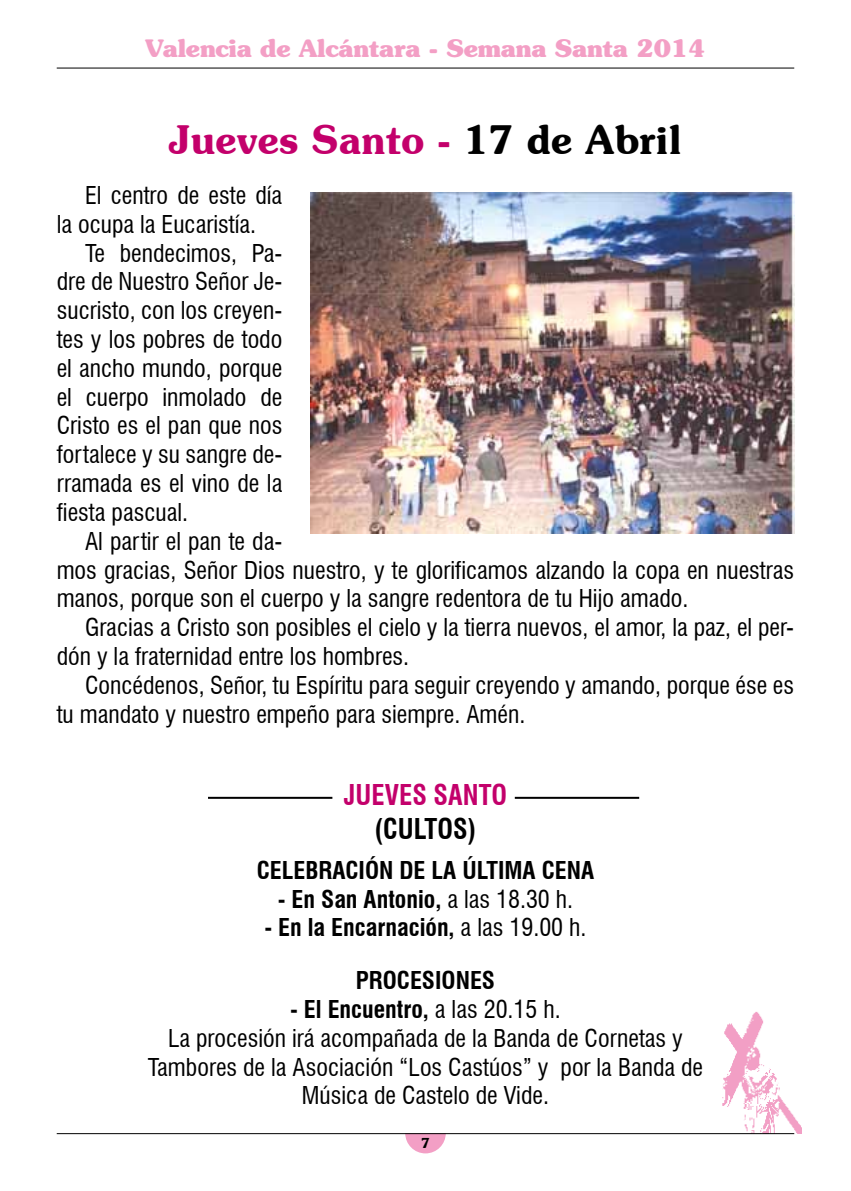
<style>
.page{position:relative;width:851px;height:1191px;background:#fff}
.page>*{position:absolute;margin:0;border:0;box-sizing:border-box;transform-origin:0 0}
.t1{font:600 40px "Souvenir IT Cby BT";color:#c3006b}
.t2{font:700 condensed 28px "Swiss 721 BT";color:#c3006b;scale:.95 1}
.t3{font:700 condensed 28px "Swiss 721 BT";color:#000;scale:.95 1}
.t4{font:condensed 24px/28.8px "Swiss 721 BT";color:#000}
.t5{font:700 condensed 24px "Swiss 721 BT";color:#000}
.t6{font:700 24px "Souvenir";color:#f39fc5}
.t7{font:600 14px "Souvenir IT Cby BT";color:#000}
.s1{color:#000}
.s2{font-weight:400}
.s3{font-weight:700}
</style>
<div class="page">
<img style="left:722px;top:1011px;width:79px;height:122px">
<hr style="left:57px;top:68px;width:737px;height:1px;background:#000">
<svg style="left:405px;top:1134px;width:40px;height:19px"></svg>
<hr style="left:57px;top:1133px;width:737px;height:1px;background:#000">
<hr style="left:208px;top:797px;width:124px;height:2px;background:#000">
<hr style="left:514px;top:797px;width:125px;height:2px;background:#000">
<img style="left:311px;top:192px;width:483px;height:341px">
<p class="t6" style="left:145px;top:33px;width:561px">Valencia de Alcántara - Semana Santa 2014</p>
<h1 class="t1" style="left:169px;top:114px;width:514px">Jueves Santo - <span class="s1">17 de Abril</span></h1>
<p class="t4" style="left:57px;top:181px;width:227px;text-indent:28px">El centro de este día la ocupa la Eucaristía.</p>
<p class="t4" style="left:57px;top:238px;width:227px;text-align:justify;text-indent:28px">Te bendecimos, Pa&shy;dre de Nuestro Señor Je&shy;sucristo, con los creyen&shy;tes y los pobres de todo el ancho mundo, porque el cuerpo inmolado de Cristo es el pan que nos fortalece y su sangre de&shy;rramada es el vino de la fiesta pascual.</p>
<p class="t4" style="left:57px;top:526px;width:738px;text-indent:28px">Al partir el pan te da-<br>mos gracias, Señor Dios nuestro, y te glorificamos alzando la copa en nuestras manos, porque son el cuerpo y la sangre redentora de tu Hijo amado.</p>
<p class="t4" style="left:57px;top:613px;width:739px;text-indent:28px">Gracias a Cristo son posibles el cielo y la tierra nuevos, el amor, la paz, el per&shy;dón y la fraternidad entre los hombres.</p>
<p class="t4" style="left:57px;top:670px;width:738px;text-indent:28px">Concédenos, Señor, tu Espíritu para seguir creyendo y amando, porque ése es tu mandato y nuestro empeño para siempre. Amén.</p>
<p class="t2" style="left:344px;top:778px;width:173px">JUEVES SANTO</p>
<p class="t3" style="left:374px;top:811px;width:109px">(CULTOS)</p>
<p class="t5" style="left:257px;top:855px;width:339px">CELEBRACIÓN DE LA ÚLTIMA CENA</p>
<p class="t5" style="left:278px;top:884px;width:297px">- En San Antonio, <span class="s2">a las 18.30 h.</span></p>
<p class="t5" style="left:264px;top:913px;width:323px">- En la Encarnación, <span class="s2">a las 19.00 h.</span></p>
<p class="t5" style="left:356px;top:966px;width:141px">PROCESIONES</p>
<p class="t4" style="left:148px;top:994px;width:556px;text-align:center"><span class="s3">- El Encuentro,</span> a las 20.15 h.<br>La procesión irá acompañada de la Banda de Cornetas y Tambores de la Asociación “Los Castúos” y por la Banda de Música de Castelo de Vide.</p>
<p class="t7" style="left:421px;top:1133px;width:10px">7</p>
</div>
